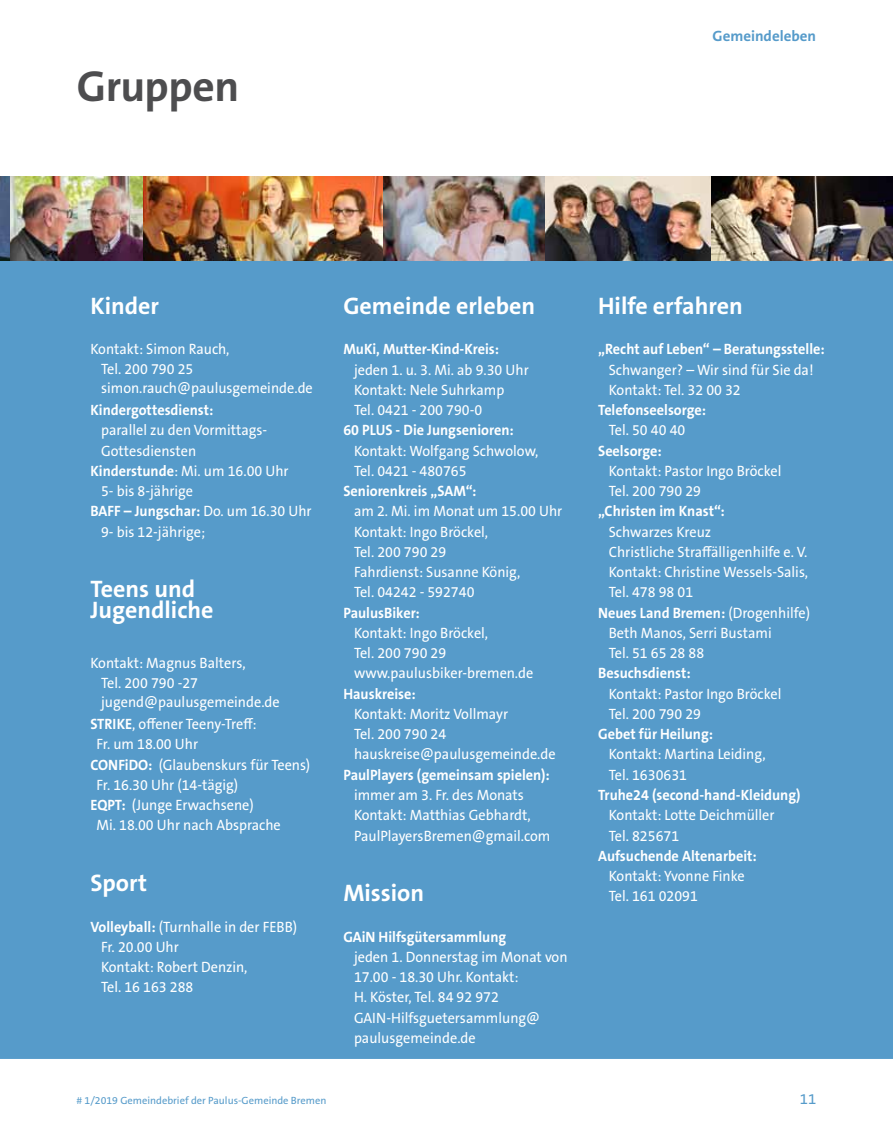
<style>
.page{position:relative;width:893px;height:1127px;background:#fff}
.page>*{position:absolute;margin:0;border:0;box-sizing:border-box;transform-origin:0 0}
.t1{font:700 43.5px "The Sans B W7";letter-spacing:-.01em;color:#4d4d4f}
.t2{font:700 24px/21px "The Sans B W7";color:#fff}
.t3{font:15px/20.2px "The Sans B W5 Plain";color:#fff;scale:.95 1}
.t4{font:700 15px "The Sans B W7";color:#fff;scale:.95 1}
.t5{font:700 15px "The Sans B W7";color:#569bca}
.t6{font:15px "The Sans B W5 Plain";color:#569bca}
.t7{font:10.5px "The Sans B W5 Plain";color:#569bca}
.s1{font-family:"The Sans B W7";font-weight:700}
.s2{font-family:"The Sans B W5 Plain";font-weight:400}
</style>
<div class="page">
<img style="left:545px;top:176px;width:166px;height:85px">
<img style="left:0;top:176px;width:10px;height:85px">
<img style="left:143px;top:176px;width:402px;height:85px">
<img style="left:10px;top:176px;width:133px;height:85px">
<img style="left:711px;top:176px;width:182px;height:85px">
<div style="left:0;top:261px;width:893px;height:798px;background:#569bca"></div>
<h1 class="t1" style="left:77px;top:59px;width:164px">Gruppen</h1>
<p class="t5" style="left:712px;top:26px;width:105px">Gemeindeleben</p>
<h2 class="t2" style="left:90px;top:295px;width:70px">Kinder</h2>
<p class="t3" style="left:101px;top:340px;width:224px;line-height:19.5px;text-indent:-11px">Kontakt: Simon Rauch,<br>Tel. 200 790 25 simon.rauch@paulusgemeinde.de</p>
<p class="t4" style="left:90px;top:400px;width:131px">Kindergottesdienst:</p>
<p class="t3" style="left:101px;top:420px;width:176px">parallel zu den Vormittags-</p>
<p class="t3" style="left:101px;top:440px;width:102px">Gottesdiensten</p>
<p class="t3" style="left:90px;top:461px;width:210px"><span class="s1">Kinderstunde</span>: Mi. um 16.00 Uhr</p>
<p class="t3" style="left:101px;top:481px;width:98px">5- bis 8-jährige</p>
<p class="t4" style="left:90px;top:502px;width:234px">BAFF – Jungschar: <span class="s2">Do. um 16.30 Uhr</span></p>
<p class="t3" style="left:101px;top:521px;width:111px">9- bis 12-jährige;</p>
<h2 class="t2" style="left:90px;top:579px;width:125px">Teens und<br>Jugendliche</h2>
<p class="t3" style="left:101px;top:653px;width:190px;line-height:19.5px;text-indent:-11px">Kontakt: Magnus Balters,<br>Tel. 200 790 -27 jugend@paulusgemeinde.de</p>
<p class="t3" style="left:90px;top:714px;width:176px"><span class="s1">STRIKE</span>, offener Teeny-Treff:</p>
<p class="t3" style="left:96px;top:734px;width:108px">Fr. um 18.00 Uhr</p>
<p class="t3" style="left:90px;top:754px;width:233px"><span class="s1">CONFiDO:</span> (Glaubenskurs für Teens)</p>
<p class="t3" style="left:96px;top:775px;width:151px">Fr. 16.30 Uhr (14-tägig)</p>
<p class="t3" style="left:90px;top:795px;width:173px"><span class="s1">EQPT:</span> (Junge Erwachsene)</p>
<p class="t3" style="left:96px;top:815px;width:196px">Mi. 18.00 Uhr nach Absprache</p>
<h2 class="t2" style="left:90px;top:872px;width:58px">Sport</h2>
<p class="t3" style="left:101px;top:916px;width:208px;text-indent:-11px"><span class="s1">Volleyball:</span> (Turnhalle in der FEBB)<br>Fr. 20.00 Uhr<br>Kontakt: Robert Denzin,<br>Tel. 16 163 288</p>
<h2 class="t2" style="left:343px;top:295px;width:193px">Gemeinde erleben</h2>
<p class="t4" style="left:343px;top:340px;width:165px">MuKi, Mutter-Kind-Kreis:</p>
<p class="t3" style="left:354px;top:359px;width:185px">jeden 1. u. 3. Mi. ab 9.30 Uhr<br>Kontakt: Nele Suhrkamp<br>Tel. 0421 - 200 790-0</p>
<p class="t4" style="left:343px;top:421px;width:181px">60 PLUS - Die Jungsenioren:</p>
<p class="t3" style="left:354px;top:440px;width:196px">Kontakt: Wolfgang Schwolow,<br>Tel. 0421 - 480765</p>
<p class="t4" style="left:343px;top:481px;width:142px">Seniorenkreis „SAM“:</p>
<p class="t3" style="left:354px;top:501px;width:221px">am 2. Mi. im Monat um 15.00 Uhr<br>Kontakt: Ingo Bröckel,<br>Tel. 200 790 29<br>Fahrdienst: Susanne König,<br>Tel. 04242 - 592740</p>
<p class="t4" style="left:343px;top:603px;width:82px">PaulusBiker:</p>
<p class="t3" style="left:354px;top:623px;width:190px">Kontakt: Ingo Bröckel,<br>Tel. 200 790 29 www.paulusbiker-bremen.de</p>
<p class="t4" style="left:343px;top:684px;width:78px">Hauskreise:</p>
<p class="t3" style="left:354px;top:704px;width:214px">Kontakt: Moritz Vollmayr<br>Tel. 200 790 24 hauskreise@paulusgemeinde.de</p>
<p class="t4" style="left:343px;top:765px;width:219px">PaulPlayers (gemeinsam spielen):</p>
<p class="t3" style="left:354px;top:785px;width:208px">immer am 3. Fr. des Monats<br>Kontakt: Matthias Gebhardt,<br>PaulPlayersBremen@gmail.com</p>
<h2 class="t2" style="left:343px;top:883px;width:82px">Mission</h2>
<p class="t4" style="left:343px;top:927px;width:173px">GAiN Hilfsgütersammlung</p>
<p class="t3" style="left:354px;top:947px;width:226px">jeden 1. Donnerstag im Monat von<br>17.00 - 18.30 Uhr. Kontakt:<br>H. Köster, Tel. 84 92 972<br>GAIN-Hilfsguetersammlung@ paulusgemeinde.de</p>
<h2 class="t2" style="left:598px;top:295px;width:146px">Hilfe erfahren</h2>
<p class="t4" style="left:598px;top:340px;width:240px">„Recht auf Leben“ – Beratungsstelle:</p>
<p class="t3" style="left:609px;top:359px;width:217px">Schwanger? – Wir sind für Sie da!<br>Kontakt: Tel. 32 00 32</p>
<p class="t4" style="left:598px;top:400px;width:115px">Telefonseelsorge:</p>
<p class="t3" style="left:609px;top:420px;width:82px">Tel. 50 40 40</p>
<p class="t4" style="left:598px;top:441px;width:69px">Seelsorge:</p>
<p class="t3" style="left:609px;top:461px;width:183px">Kontakt: Pastor Ingo Bröckel<br>Tel. 200 790 29</p>
<p class="t4" style="left:598px;top:502px;width:135px">„Christen im Knast“:</p>
<p class="t3" style="left:609px;top:521px;width:211px">Schwarzes Kreuz<br>Christliche Straffälligenhilfe e. V.<br>Kontakt: Christine Wessels-Salis,<br>Tel. 478 98 01</p>
<p class="t4" style="left:598px;top:603px;width:224px">Neues Land Bremen: <span class="s2">(Drogenhilfe)</span></p>
<p class="t3" style="left:609px;top:623px;width:173px">Beth Manos, Serri Bustami<br>Tel. 51 65 28 88</p>
<p class="t4" style="left:598px;top:664px;width:99px">Besuchsdienst:</p>
<p class="t3" style="left:609px;top:683px;width:183px">Kontakt: Pastor Ingo Bröckel<br>Tel. 200 790 29</p>
<p class="t4" style="left:598px;top:724px;width:123px">Gebet für Heilung:</p>
<p class="t3" style="left:609px;top:744px;width:167px">Kontakt: Martina Leiding,<br>Tel. 1630631</p>
<p class="t4" style="left:598px;top:785px;width:214px">Truhe24 (second-hand-Kleidung)</p>
<p class="t3" style="left:609px;top:805px;width:176px">Kontakt: Lotte Deichmüller<br>Tel. 825671</p>
<p class="t4" style="left:598px;top:846px;width:168px">Aufsuchende Altenarbeit:</p>
<p class="t3" style="left:609px;top:866px;width:145px">Kontakt: Yvonne Finke<br>Tel. 161 02091</p>
<p class="t7" style="left:77px;top:1093px;width:251px"># 1/2019 Gemeindebrief der Paulus-Gemeinde Bremen</p>
<p class="t6" style="left:800px;top:1089px;width:18px">11</p>
</div>
